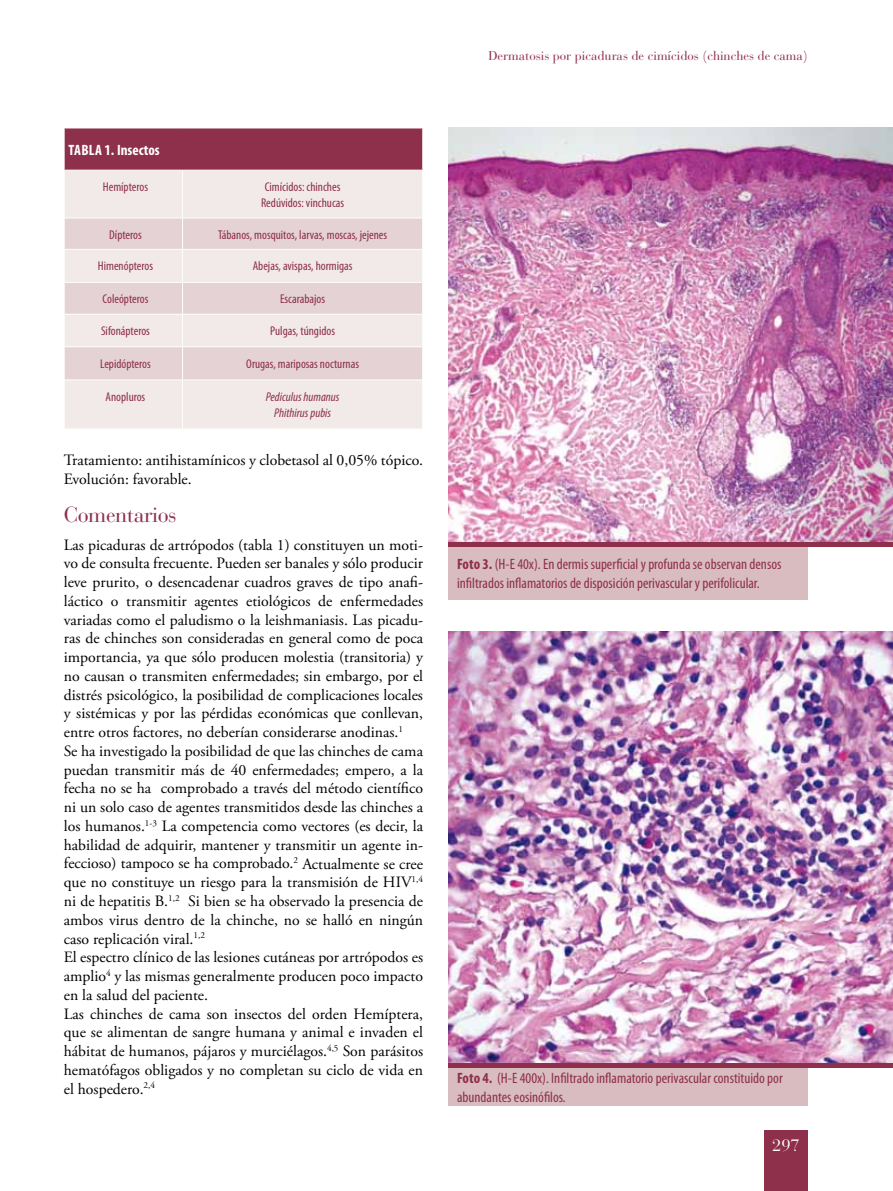
<style>
.page{position:relative;width:893px;height:1191px;background:#fff}
.page>*{position:absolute;margin:0;border:0;box-sizing:border-box;transform-origin:0 0}
.t1{font:21.75px "Bauer Bodoni";letter-spacing:-.02em;color:#8e2f4c}
.t2{font:16.5px "Bauer Bodoni";color:#fff}
.t3{font:15.75px/18.8px "Adobe Garamond Pro";color:#000}
.t4{font:condensed 15px/18.8px "Myriad Pro";color:#8e2f4c}
.t5{font:700 condensed 15px "Myriad Pro";color:#fff}
.t6{font:condensed 12.75px/16.5px "Myriad Pro";color:#8e2f4c}
.t7{font:12.75px "Bauer Bodoni";color:#8e2f4c}
.t8{font:italic condensed 12.75px/16.5px "Myriad Pro";color:#8e2f4c;text-align:center}
.s1{font-weight:700}
.s2{font-style:italic}
</style>
<div class="page">
<div style="left:764px;top:1130px;width:44px;height:61px;background:#8e2f4c"></div>
<img style="left:449px;top:128px;width:444px;height:414px">
<img style="left:449px;top:631px;width:444px;height:432px">
<div style="left:449px;top:546px;width:359px;height:54px;background:#d8bcc0"></div>
<hr style="left:449px;top:542px;width:444px;height:4px;background:#8e2f4c">
<div style="left:64px;top:128px;width:359px;height:42px;background:#8e2f4c"></div>
<div style="left:65px;top:171px;width:357px;height:257px;background:#f2e9e9"></div>
<svg style="left:65px;top:219px;width:357px;height:160px;background:#eadbdc"></svg>
<hr style="left:422px;top:128px;width:1px;height:42px;background:#fff">
<hr style="left:64px;top:128px;width:119px;height:1px;background:#fff">
<hr style="left:64px;top:128px;width:1px;height:42px;background:#fff">
<hr style="left:183px;top:128px;width:240px;height:1px;background:#fff">
<hr style="left:182px;top:170px;width:1px;height:48px;background:#fff">
<hr style="left:64px;top:218px;width:119px;height:1px;background:#fff">
<hr style="left:183px;top:218px;width:240px;height:1px;background:#fff">
<hr style="left:182px;top:218px;width:1px;height:31px;background:#fff">
<hr style="left:64px;top:249px;width:119px;height:1px;background:#fff">
<hr style="left:183px;top:249px;width:240px;height:1px;background:#fff">
<hr style="left:182px;top:250px;width:1px;height:32px;background:#fff">
<hr style="left:182px;top:314px;width:1px;height:32px;background:#fff">
<hr style="left:182px;top:380px;width:1px;height:48px;background:#fff">
<hr style="left:64px;top:346px;width:119px;height:1px;background:#fff">
<hr style="left:183px;top:346px;width:240px;height:1px;background:#fff">
<hr style="left:182px;top:347px;width:1px;height:32px;background:#fff">
<hr style="left:64px;top:379px;width:119px;height:1px;background:#fff">
<hr style="left:183px;top:379px;width:240px;height:1px;background:#fff">
<hr style="left:64px;top:282px;width:119px;height:1px;background:#fff">
<hr style="left:183px;top:282px;width:240px;height:1px;background:#fff">
<hr style="left:182px;top:283px;width:1px;height:31px;background:#fff">
<hr style="left:64px;top:314px;width:119px;height:1px;background:#fff">
<hr style="left:183px;top:314px;width:240px;height:1px;background:#fff">
<div style="left:449px;top:1068px;width:359px;height:38px;background:#d8bcc0"></div>
<div style="left:449px;top:1063px;width:444px;height:5px;background:#8e2f4c"></div>
<p class="t5" style="left:69px;top:141px;width:93px">TABLA 1. Insectos</p>
<p class="t6" style="left:103px;top:178px;width:47px">Hemípteros</p>
<p class="t6" style="left:261px;top:178px;width:85px">Cimícidos: chinches<br>Redúvidos: vinchucas</p>
<p class="t6" style="left:109px;top:226px;width:34px">Dípteros</p>
<p class="t6" style="left:218px;top:226px;width:171px">Tábanos, mosquitos, larvas, moscas, jejenes</p>
<p class="t6" style="left:98px;top:257px;width:57px">Himenópteros</p>
<p class="t6" style="left:253px;top:257px;width:101px">Abejas, avispas, hormigas</p>
<p class="t6" style="left:103px;top:290px;width:47px">Coleópteros</p>
<p class="t6" style="left:280px;top:290px;width:47px">Escarabajos</p>
<p class="t6" style="left:101px;top:322px;width:50px">Sifonápteros</p>
<p class="t6" style="left:270px;top:322px;width:66px">Pulgas, túngidos</p>
<p class="t6" style="left:100px;top:355px;width:52px">Lepidópteros</p>
<p class="t6" style="left:246px;top:355px;width:114px">Orugas, mariposas nocturnas</p>
<p class="t6" style="left:106px;top:388px;width:41px">Anopluros</p>
<p class="t8" style="left:266px;top:388px;width:75px">Pediculus humanus<br>Phithirus pubis</p>
<p class="t3" style="left:64px;top:451px;width:361px">Tratamiento: antihistamínicos y clobetasol al 0,05% tópico.<br>Evolución: favorable.</p>
<h1 class="t1" style="left:64px;top:501px;width:114px">Comentarios</h1>
<p class="t3" style="left:64px;top:536px;width:361px">Las picaduras de artrópodos (tabla 1) constituyen un moti&shy;vo de consulta frecuente. Pueden ser banales y sólo producir leve prurito, o desencadenar cuadros graves de tipo anafi&shy;láctico o transmitir agentes etiológicos de enfermedades variadas como el paludismo o la leishmaniasis. Las picadu&shy;ras de chinches son consideradas en general como de poca importancia, ya que sólo producen molestia (transitoria) y no causan o transmiten enfermedades; sin embargo, por el distrés psicológico, la posibilidad de complicaciones locales y sistémicas y por las pérdidas económicas que conllevan, entre otros factores, no deberían considerarse anodinas.<sup>1<br></sup>Se ha investigado la posibilidad de que las chinches de cama puedan transmitir más de 40 enfermedades; empero, a la fecha no se ha comprobado a través del método científico ni un solo caso de agentes transmitidos desde las chinches a los humanos.<sup>1-3</sup> La competencia como vectores (es decir, la habilidad de adquirir, mantener y transmitir un agente in&shy;feccioso) tampoco se ha comprobado.<sup>2</sup> Actualmente se cree que no constituye un riesgo para la transmisión de HIV<sup>1,4 </sup>ni de hepatitis B.<sup>1,2</sup> Si bien se ha observado la presencia de ambos virus dentro de la chinche, no se halló en ningún caso replicación viral.<sup>1,2<br></sup>El espectro clínico de las lesiones cutáneas por artrópodos es amplio<sup>4</sup> y las mismas generalmente producen poco impacto en la salud del paciente.<br>Las chinches de cama son insectos del orden Hemíptera, que se alimentan de sangre humana y animal e invaden el hábitat de humanos, pájaros y murciélagos.<sup>4,5</sup> Son parásitos hematófagos obligados y no completan su ciclo de vida en el hospedero.<sup>2,4</sup></p>
<p class="t7" style="left:488px;top:48px;width:321px">Dermatosis por picaduras de cimícidos (chinches de cama)</p>
<p class="t4" style="left:457px;top:554px;width:326px"><span class="s1">Foto 3.</span> (H-E 40x). En dermis superficial y profunda se observan densos infiltrados inflamatorios de disposición perivascular y perifolicular.</p>
<p class="t4" style="left:457px;top:1068px;width:327px"><span class="s1">Foto 4.</span> (H-E 400x). Infiltrado inflamatorio perivascular constituido por abundantes eosinófilos<span class="s2">.</span></p>
<p class="t2" style="left:772px;top:1135px;width:29px">297</p>
</div>
